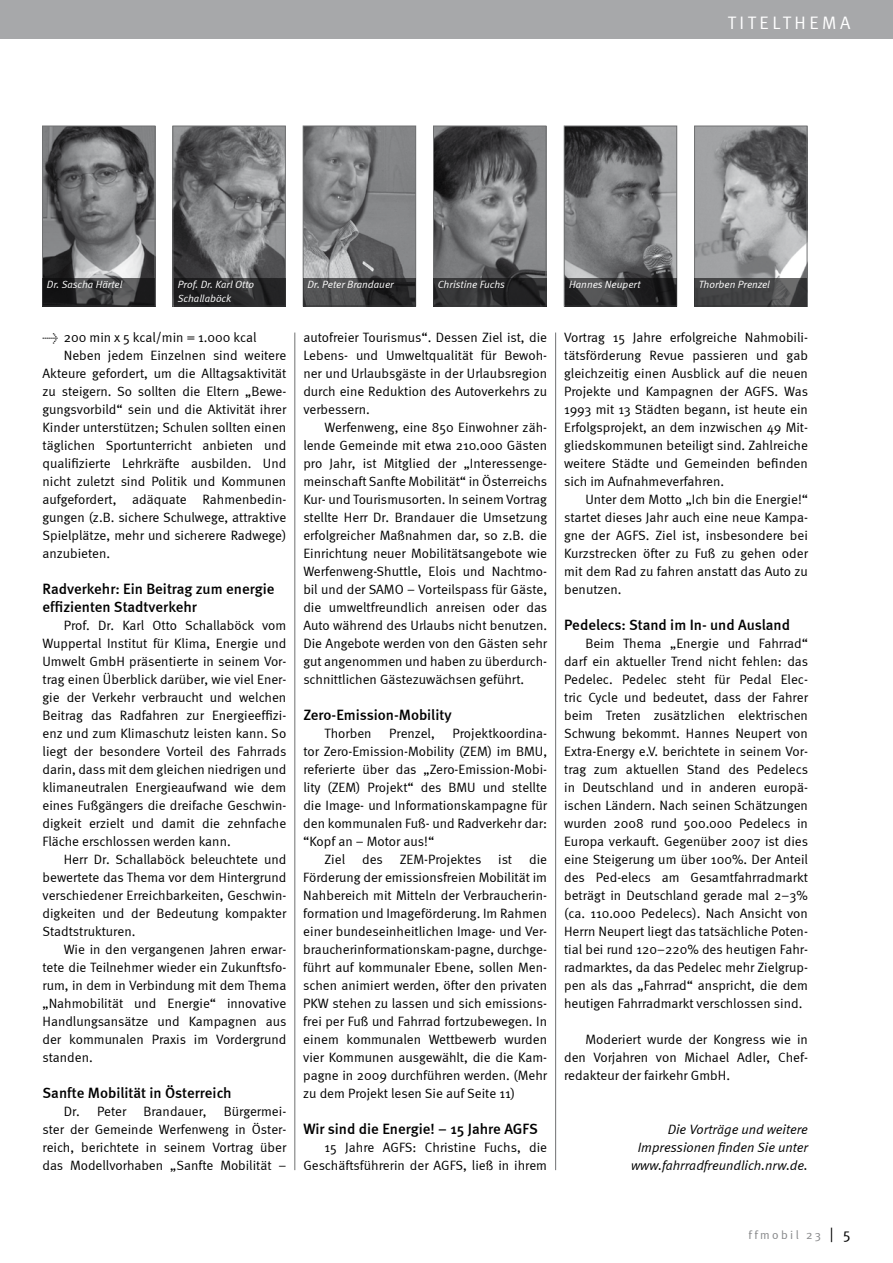
<style>
.page{position:relative;width:893px;height:1263px;background:#fff}
.page>*{position:absolute;margin:0;border:0;box-sizing:border-box;transform-origin:0 0}
.t1{font:18px "Meta Normal";color:#fff}
.t2{font:500 15px/18px "Meta";color:#000}
.t3{font:13.5px/18px "Meta Normal";color:#000;text-align:justify}
.t4{font:italic 13.5px/18px "Meta Normal";color:#000;text-align:right}
.t5{font:12px "Meta Normal";letter-spacing:.195em;color:#87888a}
.t6{font:italic 10.5px/13.5px "Meta Normal";color:#fff}
.s1{font-family:"Meta Normal Caps Expert"}
.s2{font-size:15px;color:#000}
</style>
<div class="page">
<div style="left:0;top:0;width:893px;height:38px;background:#a7a8aa"></div>
<hr style="left:294px;top:333px;width:1px;height:837px;background:#707172">
<hr style="left:555px;top:333px;width:1px;height:837px;background:#707172">
<img style="left:44px;top:128px;width:109px;height:150px">
<div style="left:42px;top:126px;width:113px;height:180px;border:1px solid #707172"></div>
<svg style="left:43px;top:278px;width:112px;height:28px;background:#313132"></svg>
<img style="left:174px;top:128px;width:110px;height:150px">
<div style="left:172px;top:126px;width:114px;height:180px;border:1px solid #707172"></div>
<svg style="left:174px;top:278px;width:111px;height:28px;background:#252526"></svg>
<img style="left:305px;top:128px;width:109px;height:150px">
<div style="left:303px;top:126px;width:113px;height:180px;border:1px solid #707172"></div>
<svg style="left:303px;top:278px;width:113px;height:28px;background:#3b3b3d"></svg>
<img style="left:435px;top:128px;width:109px;height:150px">
<div style="left:433px;top:126px;width:113px;height:180px;border:1px solid #707172"></div>
<svg style="left:434px;top:278px;width:113px;height:28px;background:#2c2c2d"></svg>
<img style="left:566px;top:128px;width:109px;height:150px">
<div style="left:564px;top:126px;width:113px;height:180px;border:1px solid #707172"></div>
<svg style="left:565px;top:278px;width:112px;height:28px;background:#313132"></svg>
<img style="left:696px;top:128px;width:109px;height:150px">
<div style="left:694px;top:126px;width:113px;height:180px;border:1px solid #707172"></div>
<svg style="left:694px;top:278px;width:113px;height:28px;background:#464648"></svg>
<h1 class="t1" style="left:728px;top:13px;width:56px">TIT ELTH</h1>
<h1 class="t1" style="left:809px;top:13px;width:42px">EMA</h1>
<p class="t6" style="left:47px;top:278px;width:77px">Dr. Sascha Härtel</p>
<p class="t6" style="left:178px;top:278px;width:78px">Prof. Dr. Karl Otto<br>Schallaböck</p>
<p class="t6" style="left:307px;top:278px;width:88px">Dr. Peter Brandauer</p>
<p class="t6" style="left:438px;top:278px;width:69px">Christine Fuchs</p>
<p class="t6" style="left:569px;top:278px;width:73px">Hannes Neupert</p>
<p class="t6" style="left:699px;top:278px;width:73px">Thorben Prenzel</p>
<p class="t3" style="left:43px;top:328px;width:216px"><span class="s1">l</span> 200 min x 5 kcal/min = 1.000 kcal</p>
<p class="t3" style="left:64px;top:346px;width:224px">Neben jedem Einzelnen sind weitere</p>
<p class="t3" style="left:43px;top:364px;width:245px">Akteure gefordert, um die Alltagsaktivität</p>
<p class="t3" style="left:43px;top:382px;width:245px">zu steigern. So sollten die Eltern „Bewe-</p>
<p class="t3" style="left:43px;top:400px;width:246px">gungsvorbild“ sein und die Aktivität ihrer</p>
<p class="t3" style="left:43px;top:418px;width:245px">Kinder unterstützen; Schulen sollten einen</p>
<p class="t3" style="left:43px;top:436px;width:245px">täglichen Sportunterricht anbieten und</p>
<p class="t3" style="left:43px;top:454px;width:245px">qualifizierte Lehrkräfte ausbilden. Und</p>
<p class="t3" style="left:43px;top:472px;width:245px">nicht zuletzt sind Politik und Kommunen</p>
<p class="t3" style="left:43px;top:490px;width:245px">aufgefordert, adäquate Rahmenbedin-</p>
<p class="t3" style="left:43px;top:508px;width:245px">gungen (z.B. sichere Schulwege, attraktive</p>
<p class="t3" style="left:43px;top:526px;width:245px">Spielplätze, mehr und sicherere Radwege)</p>
<p class="t3" style="left:43px;top:544px;width:69px">anzubieten.</p>
<p class="t2" style="left:43px;top:580px;width:233px">Radverkehr: Ein Beitrag zum energie effizienten Stadtverkehr</p>
<p class="t3" style="left:43px;top:616px;width:245px;text-indent:21px">Prof. Dr. Karl Otto Schallaböck vom Wuppertal I nstitut für Klima, Energie und Umwelt GmbH präsentierte in seinem Vor&shy;trag einen Überblick darüber, wie viel Ener&shy;gie der Verkehr verbraucht und welchen Beitrag das Radfahren zur Energieeffizi&shy;enz und zum Klimaschutz leisten kann. So liegt der besondere Vorteil des Fahrrads darin, dass mit dem gleichen niedrigen und klimaneutralen Energieaufwand wie dem eines Fußgängers die dreifache Geschwin&shy;digkeit erzielt und damit die zehnfache Fläche erschlossen werden kann.</p>
<p class="t3" style="left:43px;top:850px;width:246px;text-indent:21px">H err Dr. Schallaböck beleuchtete und bewertete das Thema vor dem H intergrund verschiedener Erreichbarkeiten, Geschwin&shy;digkeiten und der Bedeutung kompakter Stadtstrukturen.</p>
<p class="t3" style="left:43px;top:940px;width:245px;text-indent:21px">Wie in den vergangenen Jahren erwar&shy;tete die Teilnehmer wieder ein Zukunftsfo&shy;rum, in dem in Verbindung mit dem Thema „Nahmobilität und Energie“ innovative Handlungsansätze und Kampagnen aus der kommunalen Praxis im Vordergrund standen.</p>
<p class="t2" style="left:43px;top:1084px;width:191px">Sanfte Mobilität in Österreich</p>
<p class="t3" style="left:64px;top:1102px;width:64px">Dr. Peter</p>
<p class="t3" style="left:143px;top:1102px;width:65px">Brandauer,</p>
<p class="t3" style="left:43px;top:1102px;width:246px;text-indent:181px">Bürgermei&shy;ster der Gemeinde Werfenweng in Öster&shy;reich, berichtete in seinem Vortrag über das Modellvorhaben „Sanfte Mobilität –</p>
<p class="t3" style="left:303px;top:328px;width:245px">autofreier Tourismus“. Dessen Ziel ist, die Lebens- und Umweltqualität für Bewoh&shy;ner und Urlaubsgäste in der Urlaubsregion durch eine Reduktion des Autoverkehrs zu verbessern.</p>
<p class="t3" style="left:303px;top:418px;width:246px;text-indent:21px">Werfenweng, eine 850 Einwohner zäh&shy;lende Gemeinde mit etwa 210.000 Gästen pro Jahr, ist Mitglied der „I nteressenge&shy;meinschaft Sanfte Mobilität“ in Österreichs Kur- und Tourismusorten. I n seinem Vortrag stellte Herr Dr. Brandauer die Umsetzung erfolgreicher Maßnahmen dar, so z.B. die Einrichtung neuer Mobilitätsangebote wie Werfenweng-Shuttle, Elois und N achtmo&shy;bil und der SAMO – Vorteilspass für Gäste, die umweltfreundlich anreisen oder das Auto während des Urlaubs nicht benutzen.<br>Die Angebote werden von den Gästen sehr gut angenommen und haben zu überdurch&shy;schnittlichen Gästezuwächsen geführt.</p>
<p class="t2" style="left:303px;top:706px;width:150px">Zero-Emission-Mobility</p>
<p class="t3" style="left:325px;top:724px;width:49px">Thorben</p>
<p class="t3" style="left:389px;top:724px;width:47px">Prenzel,</p>
<p class="t3" style="left:453px;top:724px;width:96px">Projektkoordina-</p>
<p class="t3" style="left:303px;top:742px;width:245px">tor Zero-Emission-Mobility (ZEM) im BMU,</p>
<p class="t3" style="left:303px;top:760px;width:245px">referierte über das „Zero-Emission-Mobi-</p>
<p class="t3" style="left:303px;top:778px;width:245px">lity (ZEM) Projekt“ des BMU und stellte</p>
<p class="t3" style="left:303px;top:796px;width:246px">die I mage- und I nformationskampagne für</p>
<p class="t3" style="left:303px;top:814px;width:245px">den kommunalen Fuß- und Radverkehr dar:</p>
<p class="t3" style="left:303px;top:832px;width:132px">“Kopf an – Motor aus!“</p>
<p class="t3" style="left:325px;top:850px;width:22px">Ziel</p>
<p class="t3" style="left:362px;top:850px;width:121px">des ZEM-Projektes</p>
<p class="t3" style="left:498px;top:850px;width:15px">ist</p>
<p class="t3" style="left:303px;top:850px;width:246px;text-indent:226px">die Förderung der emissionsfreien Mobilität im Nahbereich mit Mitteln der Verbraucherin&shy;formation und I mageförderung. I m Rahmen einer bundeseinheitlichen I mage- und Ver&shy;braucherinformationskam-pagne, durchge&shy;führt auf kommunaler Ebene, sollen Men&shy;schen animiert werden, öfter den privaten PKW stehen zu lassen und sich emissions&shy;frei per Fuß und Fahrrad fortzubewegen. I n einem kommunalen Wettbewerb wurden vier Kommunen ausgewählt, die die Kam&shy;pagne in 2009 durchführen werden. (Mehr zu dem Projekt lesen Sie auf Seite 11)</p>
<p class="t2" style="left:303px;top:1120px;width:235px">Wir sind die Energie! – 15 Jahre AGFS</p>
<p class="t3" style="left:303px;top:1138px;width:245px;text-align:right">15 Jahre AGFS: Christine Fuchs, die<br>Geschäftsführerin der AGFS, ließ in ihrem</p>
<p class="t3" style="left:564px;top:328px;width:245px">Vortrag 15 Jahre erfolgreiche Nahmobili&shy;tätsförderung Revue passieren und gab gleichzeitig einen Ausblick auf die neuen Projekte und Kampagnen der AGFS. Was 1993 mit 13 Städten begann, ist heute ein Erfolgsprojekt, an dem inzwischen 49 Mit&shy;gliedskommunen beteiligt sind. Zahlreiche weitere Städte und Gemeinden befinden sich im Aufnahmeverfahren.</p>
<p class="t3" style="left:564px;top:490px;width:246px;text-indent:21px">Unter dem Motto „Ich bin die Energie!“ startet dieses Jahr auch eine neue Kampa&shy;gne der AGFS. Ziel ist, insbesondere bei Kurzstrecken öfter zu Fuß zu gehen oder mit dem Rad zu fahren anstatt das Auto zu benutzen.</p>
<p class="t2" style="left:564px;top:616px;width:227px">Pedelecs: Stand im In- und Ausland</p>
<p class="t3" style="left:564px;top:634px;width:246px;text-indent:21px">Beim Thema „Energie und Fahrrad“ darf ein aktueller Trend nicht fehlen: das Pedelec. Pedelec steht für Pedal Elec&shy;tric Cycle und bedeutet, dass der Fahrer beim Treten zusätzlichen elektrischen Schwung bekommt. Hannes Neupert von Extra-Energy e.V. berichtete in seinem Vor&shy;trag zum aktuellen Stand des Pedelecs in Deutschland und in anderen europä&shy;ischen Ländern. Nach seinen Schätzungen wurden 2008 rund 500.000 Pedelecs in Europa verkauft. Gegenüber 2007 ist dies eine Steigerung um über 100%. Der Anteil des Ped-elecs am Gesamtfahrradmarkt beträgt in Deutschland gerade mal 2–3% (ca. 110.000 Pedelecs). N ach Ansicht von H errn N eupert liegt das tatsächliche Poten&shy;tial bei rund 120–220% des heutigen Fahr&shy;radmarktes, da das Pedelec mehr Zielgrup&shy;pen als das „Fahrrad“ anspricht, die dem heutigen Fahrradmarkt verschlossen sind.</p>
<p class="t3" style="left:564px;top:1030px;width:245px;text-indent:21px">Moderiert wurde der Kongress wie in den Vorjahren von Michael Adler, Chef&shy;redakteur der fairkehr GmbH .</p>
<p class="t4" style="left:631px;top:1120px;width:179px">Die Vorträge und weitere<br>Impressionen finden Sie unter www.fahrradfreundlich.nrw.de.</p>
<p class="t5" style="left:748px;top:1227px;width:103px">ffmobil 23 <span class="s2">| 5</span></p>
</div>
